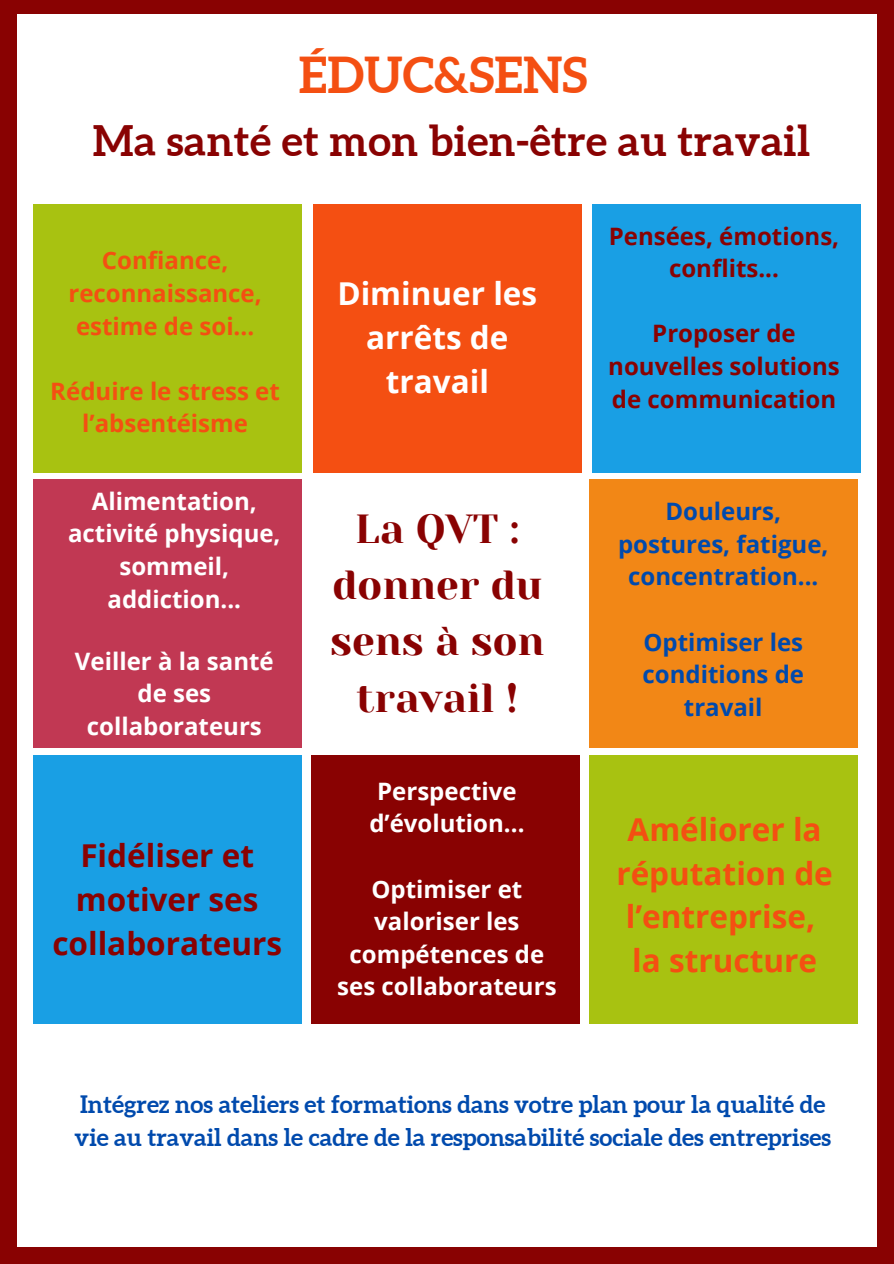
<style>
.page{position:relative;width:894px;height:1264px;background:#fff}
.page>*{position:absolute;margin:0;border:0;box-sizing:border-box;transform-origin:0 0}
.t1{font:700 49.5px "Aleo";color:#f44f12}
.t2{font:700 42px "Aleo";letter-spacing:.015em;color:#890202}
.t3{font:40.5px/56.2px "Yeseva One";color:#890202;text-align:center}
.t4{font:700 31.5px/43.8px "Open Sans";color:#f44f12;text-align:center}
.t5{font:700 31.5px/43.8px "Open Sans";color:#890202;text-align:center}
.t6{font:700 31.5px/43.8px "Open Sans";color:#fff;text-align:center}
.t7{font:700 24px/32.7px "Open Sans";color:#fff;text-align:center}
.t8{font:700 24px/32.7px "Aleo";color:#004aad}
.t9{font:700 24px/32.7px "Open Sans";color:#004aad;text-align:center}
.t10{font:700 24px/32.7px "Open Sans";color:#890202;text-align:center}
.t11{font:700 24px/32.7px "Open Sans";color:#f44f12;text-align:center}
</style>
<div class="page">
<div style="left:33px;top:479px;width:268px;height:268px;background:#c13853"></div>
<div style="left:589px;top:479px;width:268px;height:268px;background:#f28716"></div>
<div style="left:33px;top:755px;width:268px;height:268px;background:#199fe4"></div>
<div style="left:313px;top:204px;width:268px;height:268px;background:#f44f12"></div>
<div style="left:33px;top:204px;width:268px;height:268px;background:#a8c211"></div>
<div style="left:311px;top:755px;width:268px;height:268px;background:#890202"></div>
<div style="left:589px;top:755px;width:268px;height:268px;background:#a8c211"></div>
<div style="left:592px;top:204px;width:268px;height:268px;background:#199fe4"></div>
<div style="left:0;top:0;width:16px;height:1263px;background:#890202"></div>
<div style="left:16px;top:0;width:877px;height:13px;background:#890202"></div>
<div style="left:13px;top:1246px;width:876px;height:17px;background:#890202"></div>
<div style="left:877px;top:0;width:16px;height:1263px;background:#890202"></div>
<p class="t1" style="left:299px;top:47px;width:290px">ÉDUC&amp;SENS</p>
<h1 class="t2" style="left:93px;top:117px;width:718px">Ma santé et mon bien-être au travail</h1>
<p class="t11" style="left:68px;top:243px;width:195px">Confiance, reconnaissance, estime de soi...</p>
<p class="t11" style="left:50px;top:374px;width:231px">Réduire le stress et l’absentéisme</p>
<p class="t7" style="left:68px;top:484px;width:214px">Alimentation, activité physique, sommeil, addiction...</p>
<p class="t7" style="left:75px;top:644px;width:200px">Veiller à la santé de ses collaborateurs</p>
<h3 class="t5" style="left:52px;top:833px;width:231px">Fidéliser et motiver ses collaborateurs</h3>
<p class="t6" style="left:337px;top:271px;width:201px">Diminuer les arrêts de travail</p>
<h2 class="t3" style="left:330px;top:501px;width:216px">La QVT : donner du sens à son travail !</h2>
<h4 class="t7" style="left:369px;top:774px;width:157px">Perspective d’évolution...</h4>
<p class="t7" style="left:337px;top:871px;width:221px">Optimiser et valoriser les compétences de ses collaborateurs</p>
<h4 class="t10" style="left:608px;top:219px;width:232px">Pensées, émotions,</h4>
<p class="t10" style="left:669px;top:251px;width:111px">conflits...</p>
<p class="t10" style="left:608px;top:317px;width:233px">Proposer de nouvelles solutions de communication</p>
<p class="t9" style="left:618px;top:494px;width:212px">Douleurs, postures, fatigue, concentration...</p>
<p class="t9" style="left:642px;top:625px;width:163px">Optimiser les conditions de travail</p>
<p class="t4" style="left:616px;top:806px;width:218px">Améliorer la réputation de l’entreprise, la structure</p>
<h4 class="t8" style="left:75px;top:1088px;width:757px">Intégrez nos ateliers et formations dans votre plan pour la qualité de vie au travail dans le cadre de la responsabilité sociale des entreprises</h4>
</div>
